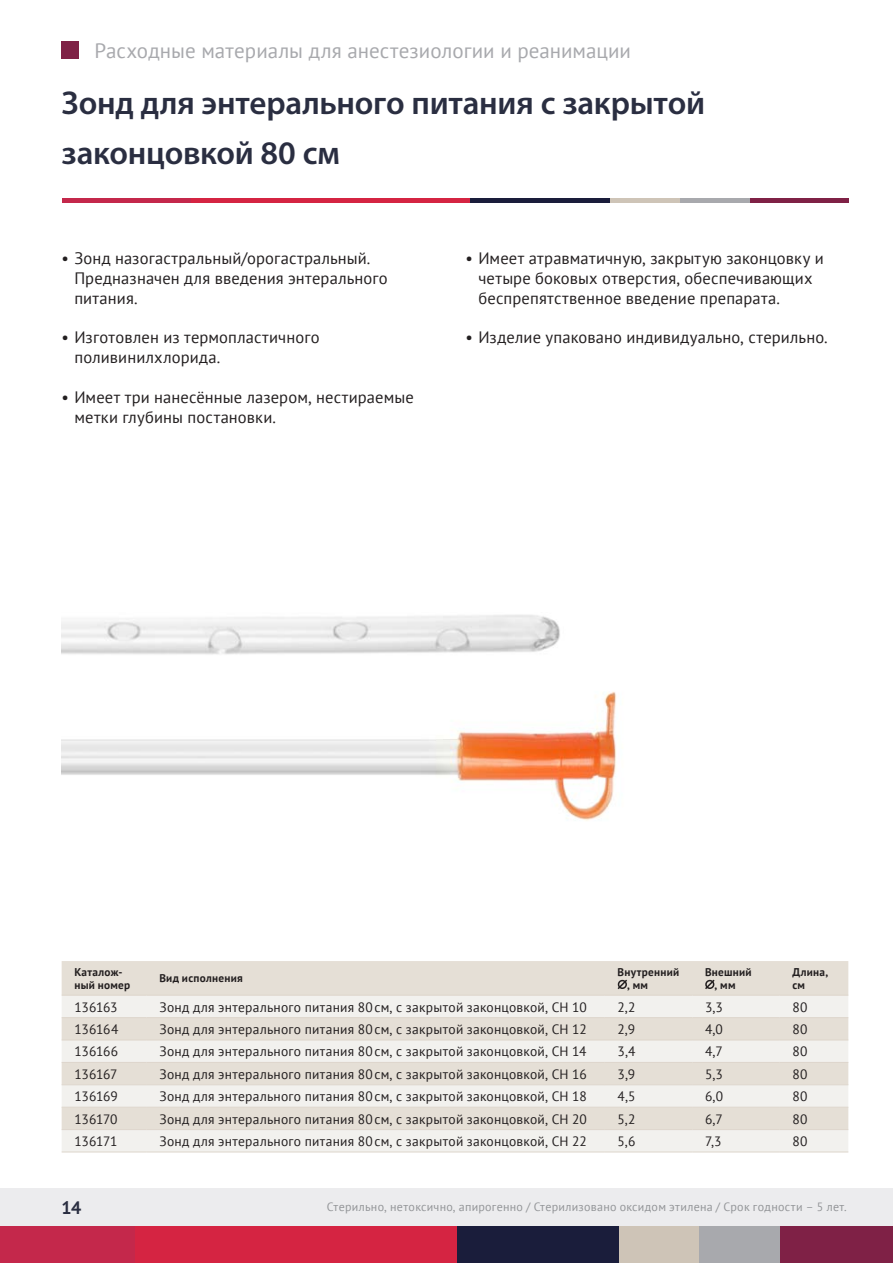
<style>
.page{position:relative;width:893px;height:1263px;background:#fff}
.page>*{position:absolute;margin:0;border:0;box-sizing:border-box;transform-origin:0 0}
.t1{font:600 33px/49.5px "Myriad Pro";letter-spacing:-.005em;color:#2a2e41}
.t2{font:21px "PT Sans";color:#a8a9ad}
.t3{font:700 18px "PT Sans";color:#2a2e41}
.t4{font:16.5px/19.8px "PT Sans";letter-spacing:.01em;color:#231f20}
.Table_text{font:13.5px "PT Sans";letter-spacing:.015em;color:#231f20}
.t5{font:12px "PT Sans";letter-spacing:.02em;color:#939598}
.H_Tab{font:700 11.25px/13.5px "PT Sans";letter-spacing:.02em;color:#231f20}
</style>
<div class="page">
<div style="left:0;top:1226px;width:146px;height:37px;background:#c4284b"></div>
<div style="left:136px;top:1226px;width:161px;height:37px;background:#d52442"></div>
<div style="left:297px;top:1226px;width:161px;height:37px;background:#d52442"></div>
<div style="left:458px;top:1226px;width:161px;height:37px;background:#1a1d3b"></div>
<div style="left:619px;top:1226px;width:81px;height:37px;background:#cec4b7"></div>
<div style="left:780px;top:1226px;width:113px;height:37px;background:#7f2146"></div>
<div style="left:700px;top:1226px;width:80px;height:37px;background:#a8a9ad"></div>
<div style="left:0;top:1188px;width:893px;height:38px;background:#ececee"></div>
<div style="left:62px;top:42px;width:17px;height:17px;background:#7f2146"></div>
<hr style="left:62px;top:198px;width:129px;height:4px;background:#c4284b">
<hr style="left:191px;top:198px;width:139px;height:4px;background:#d52442">
<hr style="left:330px;top:198px;width:140px;height:4px;background:#d52442">
<hr style="left:470px;top:198px;width:140px;height:4px;background:#1a1d3b">
<hr style="left:610px;top:198px;width:70px;height:4px;background:#cec4b7">
<hr style="left:750px;top:198px;width:98px;height:4px;background:#7f2146">
<hr style="left:680px;top:198px;width:70px;height:4px;background:#a8a9ad">
<div style="left:62px;top:961px;width:786px;height:34px;background:#e5dfd6"></div>
<svg style="left:62px;top:996px;width:786px;height:155px;fill:#f2f1ee"></svg>
<hr style="left:62px;top:995px;width:85px;height:1px;background:#ddd5cb">
<hr style="left:147px;top:995px;width:458px;height:1px;background:#ddd5cb">
<hr style="left:605px;top:995px;width:87px;height:1px;background:#ddd5cb">
<hr style="left:692px;top:995px;width:88px;height:1px;background:#ddd5cb">
<hr style="left:780px;top:995px;width:68px;height:1px;background:#ddd5cb">
<hr style="left:62px;top:1017px;width:85px;height:1px;background:#ddd5cb">
<hr style="left:147px;top:1017px;width:458px;height:1px;background:#ddd5cb">
<hr style="left:605px;top:1017px;width:87px;height:1px;background:#ddd5cb">
<hr style="left:692px;top:1017px;width:88px;height:1px;background:#ddd5cb">
<hr style="left:780px;top:1017px;width:68px;height:1px;background:#ddd5cb">
<hr style="left:62px;top:1062px;width:85px;height:1px;background:#ddd5cb">
<hr style="left:147px;top:1062px;width:458px;height:1px;background:#ddd5cb">
<hr style="left:605px;top:1062px;width:87px;height:1px;background:#ddd5cb">
<hr style="left:692px;top:1062px;width:88px;height:1px;background:#ddd5cb">
<hr style="left:780px;top:1062px;width:68px;height:1px;background:#ddd5cb">
<hr style="left:62px;top:1107px;width:85px;height:1px;background:#ddd5cb">
<hr style="left:147px;top:1107px;width:458px;height:1px;background:#ddd5cb">
<hr style="left:605px;top:1107px;width:87px;height:1px;background:#ddd5cb">
<hr style="left:692px;top:1107px;width:88px;height:1px;background:#ddd5cb">
<hr style="left:780px;top:1107px;width:68px;height:1px;background:#ddd5cb">
<hr style="left:62px;top:1151px;width:85px;height:1px;background:#ddd5cb">
<hr style="left:147px;top:1151px;width:458px;height:1px;background:#ddd5cb">
<hr style="left:605px;top:1151px;width:87px;height:1px;background:#ddd5cb">
<hr style="left:692px;top:1151px;width:88px;height:1px;background:#ddd5cb">
<hr style="left:780px;top:1151px;width:68px;height:1px;background:#ddd5cb">
<hr style="left:62px;top:1039px;width:85px;height:1px;background:#ddd5cb">
<hr style="left:147px;top:1039px;width:458px;height:1px;background:#ddd5cb">
<hr style="left:605px;top:1039px;width:87px;height:1px;background:#ddd5cb">
<hr style="left:692px;top:1039px;width:88px;height:1px;background:#ddd5cb">
<hr style="left:780px;top:1039px;width:68px;height:1px;background:#ddd5cb">
<hr style="left:62px;top:1084px;width:85px;height:1px;background:#ddd5cb">
<hr style="left:147px;top:1084px;width:458px;height:1px;background:#ddd5cb">
<hr style="left:605px;top:1084px;width:87px;height:1px;background:#ddd5cb">
<hr style="left:692px;top:1084px;width:88px;height:1px;background:#ddd5cb">
<hr style="left:780px;top:1084px;width:68px;height:1px;background:#ddd5cb">
<hr style="left:62px;top:1129px;width:85px;height:1px;background:#ddd5cb">
<hr style="left:147px;top:1129px;width:458px;height:1px;background:#ddd5cb">
<hr style="left:605px;top:1129px;width:87px;height:1px;background:#ddd5cb">
<hr style="left:692px;top:1129px;width:88px;height:1px;background:#ddd5cb">
<hr style="left:780px;top:1129px;width:68px;height:1px;background:#ddd5cb">
<svg style="left:616px;top:978px;width:13px;height:13px"></svg>
<svg style="left:703px;top:978px;width:13px;height:13px"></svg>
<img style="left:62px;top:615px;width:555px;height:206px">
<h2 class="t2" style="left:94px;top:37px;width:538px">Расходные материалы для анестезиологии и реанимации</h2>
<h1 class="t1" style="left:62px;top:77px;width:645px">Зонд для энтерального питания с закрытой законцовкой 80 см</h1>
<p class="t4" style="left:74px;top:248px;width:315px;text-indent:-13px">• Зонд назогастральный/орогастральный.<br>Предназначен для введения энтерального питания.</p>
<p class="t4" style="left:74px;top:327px;width:247px;text-indent:-13px">• Изготовлен из термопластичного поливинилхлорида.</p>
<p class="t4" style="left:74px;top:387px;width:341px;text-indent:-13px">• Имеет три нанесённые лазером, нестираемые метки глубины постановки.</p>
<p class="t4" style="left:478px;top:248px;width:347px;text-indent:-13px">• Имеет атравматичную, закрытую законцовку и четыре боковых отверстия, обеспечивающих беспрепятственное введение препарата.</p>
<p class="t4" style="left:466px;top:327px;width:364px">• Изделие упаковано индивидуально, стерильно.</p>
<p class="H_Tab" style="left:74px;top:965px;width:57px">Каталож&shy;ный номер</p>
<p class="H_Tab" style="left:159px;top:971px;width:85px">Вид исполнения</p>
<p class="H_Tab" style="left:627px;top:965px;width:54px;text-indent:-10px">Внутренний , мм</p>
<p class="H_Tab" style="left:705px;top:965px;width:48px;text-align:center">Внешний , мм</p>
<p class="H_Tab" style="left:792px;top:965px;width:37px">Длина, см</p>
<p class="Table_text" style="left:74px;top:998px;width:45px">136163</p>
<p class="Table_text" style="left:159px;top:998px;width:429px">Зонд для энтерального питания 80см, с закрытой законцовкой, СН 10</p>
<p class="Table_text" style="left:618px;top:998px;width:20px">2,2</p>
<p class="Table_text" style="left:705px;top:998px;width:19px">3,3</p>
<p class="Table_text" style="left:792px;top:998px;width:16px">80</p>
<p class="Table_text" style="left:74px;top:1020px;width:45px">136164</p>
<p class="Table_text" style="left:159px;top:1020px;width:429px">Зонд для энтерального питания 80см, с закрытой законцовкой, СН 12</p>
<p class="Table_text" style="left:618px;top:1020px;width:19px">2,9</p>
<p class="Table_text" style="left:705px;top:1020px;width:19px">4,0</p>
<p class="Table_text" style="left:792px;top:1020px;width:16px">80</p>
<p class="Table_text" style="left:74px;top:1043px;width:45px">136166</p>
<p class="Table_text" style="left:159px;top:1043px;width:428px">Зонд для энтерального питания 80см, с закрытой законцовкой, СН 14</p>
<p class="Table_text" style="left:618px;top:1043px;width:19px">3,4</p>
<p class="Table_text" style="left:705px;top:1043px;width:19px">4,7</p>
<p class="Table_text" style="left:792px;top:1043px;width:16px">80</p>
<p class="Table_text" style="left:74px;top:1065px;width:45px">136167</p>
<p class="Table_text" style="left:159px;top:1065px;width:429px">Зонд для энтерального питания 80см, с закрытой законцовкой, СН 16</p>
<p class="Table_text" style="left:618px;top:1065px;width:19px">3,9</p>
<p class="Table_text" style="left:705px;top:1065px;width:19px">5,3</p>
<p class="Table_text" style="left:792px;top:1065px;width:16px">80</p>
<p class="Table_text" style="left:74px;top:1088px;width:45px">136169</p>
<p class="Table_text" style="left:159px;top:1088px;width:429px">Зонд для энтерального питания 80см, с закрытой законцовкой, СН 18</p>
<p class="Table_text" style="left:618px;top:1088px;width:19px">4,5</p>
<p class="Table_text" style="left:705px;top:1088px;width:20px">6,0</p>
<p class="Table_text" style="left:792px;top:1088px;width:16px">80</p>
<p class="Table_text" style="left:74px;top:1110px;width:45px">136170</p>
<p class="Table_text" style="left:159px;top:1110px;width:429px">Зонд для энтерального питания 80см, с закрытой законцовкой, СН 20</p>
<p class="Table_text" style="left:618px;top:1110px;width:19px">5,2</p>
<p class="Table_text" style="left:705px;top:1110px;width:19px">6,7</p>
<p class="Table_text" style="left:792px;top:1110px;width:16px">80</p>
<p class="Table_text" style="left:74px;top:1132px;width:45px">136171</p>
<p class="Table_text" style="left:159px;top:1132px;width:429px">Зонд для энтерального питания 80см, с закрытой законцовкой, СН 22</p>
<p class="Table_text" style="left:618px;top:1132px;width:19px">5,6</p>
<p class="Table_text" style="left:705px;top:1132px;width:18px">7,3</p>
<p class="Table_text" style="left:792px;top:1132px;width:16px">80</p>
<h3 class="t3" style="left:62px;top:1196px;width:21px">14</h3>
<p class="t5" style="left:327px;top:1199px;width:521px">Стерильно, нетоксично, апирогенно / Стерилизовано оксидом этилена / Срок годности – 5 лет.</p>
</div>
